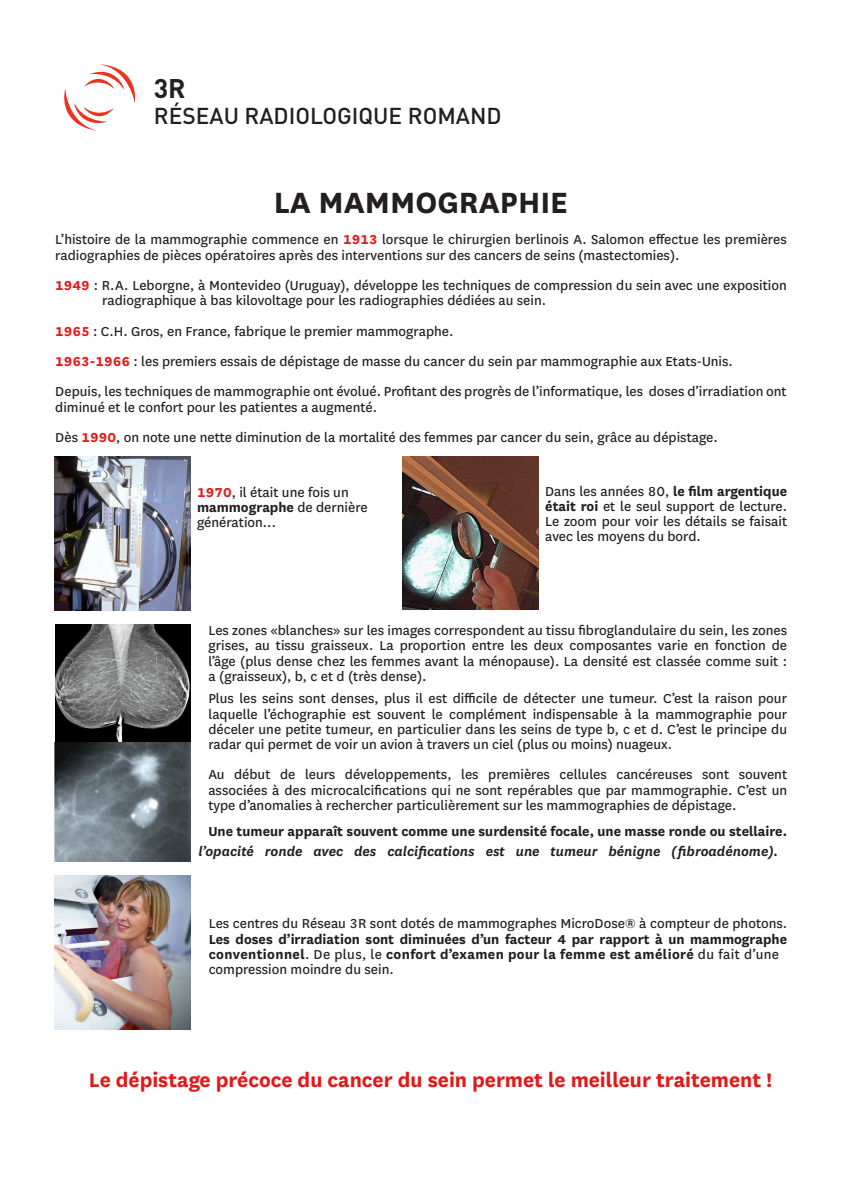
<style>
.page{position:relative;width:842px;height:1191px;background:#fff}
.page>*{position:absolute;margin:0;border:0;box-sizing:border-box;transform-origin:0 0}
.t1{font:700 34.2px "National";color:#231f20}
.t2{font:700 26.7px "DIN";color:#231f20}
.t3{font:700 22.8px "National";color:#e31819}
.t4{font:500 22.7px "DIN";color:#231f20}
.t5{font:15.2px/15.2px "National";color:#231f20}
.t6{font:700 15.2px/15.2px "National";color:#231f20}
.t7{font:italic 600 15.2px "National";color:#231f20}
.s1{font-weight:700;color:#e31819}
.s2{font-weight:700}
.s3{font-weight:400}
</style>
<div class="page">
<svg style="left:64px;top:64px;width:71px;height:67px"></svg>
<img style="left:403px;top:456px;width:135px;height:153px">
<img style="left:55px;top:456px;width:135px;height:154px">
<img style="left:55px;top:875px;width:135px;height:154px">
<img style="left:55px;top:624px;width:135px;height:237px">
<h2 class="t2" style="left:154px;top:71px;width:33px">3R</h2>
<h3 class="t4" style="left:154px;top:101px;width:349px">RÉSEAU RADIOLOGIQUE ROMAND</h3>
<h1 class="t1" style="left:274px;top:178px;width:296px">LA MAMMOGRAPHIE</h1>
<p class="t5" style="left:55px;top:231px;width:733px">L’histoire de la mammographie commence en <span class="s1">1913</span> lorsque le chirurgien berlinois A. Salomon effectue les premières radiographies de pièces opératoires après des interventions sur des cancers de seins (mastectomies).</p>
<p class="t5" style="left:102px;top:277px;width:686px;text-indent:-47px"><span class="s1">1949</span> : R.A. Leborgne, à Montevideo (Uruguay), développe les techniques de compression du sein avec une exposition radiographique à bas kilovoltage pour les radiographies dédiées au sein.</p>
<p class="t5" style="left:55px;top:315px;width:733px;line-height:30.4px"><span class="s1">1965</span> : C.H. Gros, en France, fabrique le premier mammographe.<br><span class="s1">1963-1966</span> : les premiers essais de dépistage de masse du cancer du sein par mammographie aux Etats-Unis.<br>Depuis, les techniques de mammographie ont évolué. Profitant des progrès de l’informatique, les doses d’irradiation ont</p>
<p class="t5" style="left:55px;top:391px;width:664px;line-height:30.4px">diminué et le confort pour les patientes a augmenté.<br>Dès <span class="s1">1990</span>, on note une nette diminution de la mortalité des femmes par cancer du sein, grâce au dépistage.</p>
<p class="t5" style="left:197px;top:484px;width:172px"><span class="s1">1970</span>, il était une fois un <span class="s2">mammographe</span> de dernière génération...</p>
<p class="t5" style="left:545px;top:483px;width:243px;text-align:justify">Dans les années 80, <span class="s2">le film argentique était roi</span> et le seul support de lecture.<br>Le zoom pour voir les détails se faisait avec les moyens du bord.</p>
<p class="t5" style="left:208px;top:622px;width:580px;text-align:justify">Les zones «blanches» sur les images correspondent au tissu fibroglandulaire du sein, les zones grises, au tissu graisseux. La proportion entre les deux composantes varie en fonction de l’âge (plus dense chez les femmes avant la ménopause). La densité est classée comme suit : a (graisseux), b, c et d (très dense).</p>
<p class="t5" style="left:208px;top:690px;width:580px;text-align:justify">Plus les seins sont denses, plus il est difficile de détecter une tumeur. C’est la raison pour laquelle l’échographie est souvent le complément indispensable à la mammographie pour déceler une petite tumeur, en particulier dans les seins de type b, c et d. C’est le principe du radar qui permet de voir un avion à travers un ciel (plus ou moins) nuageux.</p>
<p class="t5" style="left:208px;top:766px;width:580px;text-align:justify">Au début de leurs développements, les premières cellules cancéreuses sont souvent associées à des microcalcifications qui ne sont repérables que par mammographie. C’est un type d’anomalies à rechercher particulièrement sur les mammographies de dépistage.</p>
<p class="t6" style="left:208px;top:822px;width:580px">Une tumeur apparaît souvent comme une surdensité focale, une masse ronde ou stellaire.</p>
<p class="t7" style="left:198px;top:841px;width:581px">l’opacité ronde avec des calcifications est une tumeur bénigne (fibroadénome).</p>
<p class="t5" style="left:209px;top:915px;width:580px">Les centres du Réseau 3R sont dotés de mammographes MicroDose® à compteur de photons.</p>
<p class="t6" style="left:209px;top:930px;width:580px">Les doses d’irradiation sont diminuées d’un facteur 4 par rapport à un mammographe conventionnel<span class="s3">. De plus, le</span> confort d’examen pour la femme est amélioré <span class="s3">du fait d’une compression moindre du sein.</span></p>
<h3 class="t3" style="left:89px;top:1063px;width:684px">Le dépistage précoce du cancer du sein permet le meilleur traitement !</h3>
</div>
